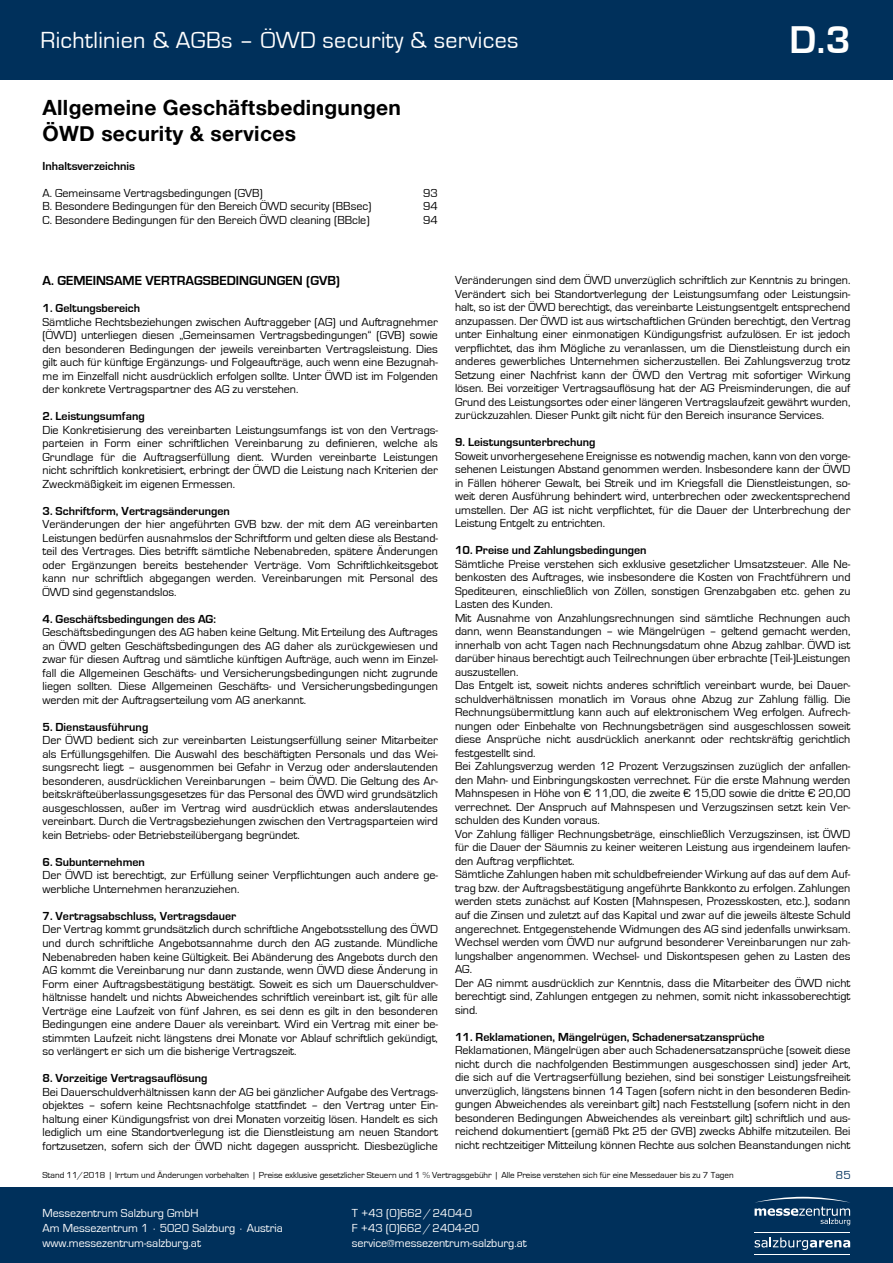
<style>
.page{position:relative;width:893px;height:1263px;background:#fff}
.page>*{position:absolute;margin:0;border:0;box-sizing:border-box;transform-origin:0 0}
.t1{font:700 39.9px "Eurostile";color:#fff}
.t2{font:24px "Eurostile";letter-spacing:.015em;color:#fff}
.t3{font:700 21px/25.5px "Helvetica Neue";letter-spacing:.015em;color:#000}
.t4{font:700 13.5px "Eurostile";color:#000}
.t5{font:12px/13.5px "Eurostile";color:#000;text-align:justify}
.t6{font:700 12px "Eurostile";color:#000}
.t7{font:12px/15px "Eurostile";color:#fff}
.t8{font:12px "Eurostile";color:#00305b}
.t9{font:9px "Eurostile";color:#000}
</style>
<div class="page">
<div style="left:0;top:0;width:893px;height:79px;background:#00305b"></div>
<div style="left:0;top:1187px;width:893px;height:76px;background:#00305b"></div>
<hr style="left:755px;top:1232px;width:95px;height:1px;background:#fff">
<hr style="left:755px;top:1254px;width:95px;height:1px;background:#fff">
<svg style="left:755px;top:1237px;width:95px;height:13px"></svg>
<svg style="left:754px;top:1197px;width:96px;height:28px"></svg>
<h2 class="t2" style="left:40px;top:27px;width:480px">Richtlinien &amp; AGBs – ÖWD security &amp; services</h2>
<h3 class="t3" style="left:43px;top:96px;width:360px">Allgemeine Geschäftsbedingungen<br>ÖWD security &amp; services</h3>
<p class="t6" style="left:43px;top:159px;width:94px">Inhaltsverzeichnis</p>
<p class="t5" style="left:43px;top:186px;width:222px">A. Gemeinsame Vertragsbedingungen (GVB)</p>
<p class="t5" style="left:423px;top:186px;width:16px">93</p>
<p class="t5" style="left:43px;top:200px;width:331px">B. Besondere Bedingungen für den Bereich ÖWD security (BBsec)</p>
<p class="t5" style="left:423px;top:200px;width:16px">94</p>
<p class="t5" style="left:43px;top:213px;width:329px">C. Besondere Bedingungen für den Bereich ÖWD cleaning (BBcle)</p>
<p class="t5" style="left:423px;top:213px;width:16px">94</p>
<h1 class="t1" style="left:789px;top:18px;width:63px">D.3</h1>
<p class="t4" style="left:43px;top:274px;width:299px">A. GEMEINSAME VERTRAGSBEDINGUNGEN (GVB)</p>
<p class="t6" style="left:43px;top:302px;width:99px">1. Geltungsbereich</p>
<p class="t5" style="left:43px;top:315px;width:397px">Sämtliche Rechtsbeziehungen zwischen Auftraggeber (AG) und Auftragnehmer (ÖWD) unterliegen diesen „Gemeinsamen Vertragsbedingungen“ (GVB) sowie den besonderen Bedingungen der jeweils vereinbarten Vertragsleistung. Dies gilt auch für künftige Ergänzungs- und Folgeaufträge, auch wenn eine Bezugnah&shy;me im Einzelfall nicht ausdrücklich erfolgen sollte. Unter ÖWD ist im Folgenden der konkrete Vertragspartner des AG zu verstehen.</p>
<p class="t6" style="left:43px;top:410px;width:104px">2. Leistungsumfang</p>
<p class="t5" style="left:43px;top:423px;width:397px">Die Konkretisierung des vereinbarten Leistungsumfangs ist von den Vertrags&shy;parteien in Form einer schriftlichen Vereinbarung zu definieren, welche als Grundlage für die Auftragserfüllung dient. Wurden vereinbarte Leistungen nicht schriftlich konkretisiert, erbringt der ÖWD die Leistung nach Kriterien der Zweckmäßigkeit im eigenen Ermessen.</p>
<p class="t6" style="left:43px;top:504px;width:189px">3. Schriftform, Vertragsänderungen</p>
<p class="t5" style="left:43px;top:518px;width:397px">Veränderungen der hier angeführten GVB bzw. der mit dem AG vereinbarten Leistungen bedürfen ausnahmslos der Schriftform und gelten diese als Bestand&shy;teil des Vertrages. Dies betrifft sämtliche Nebenabreden, spätere Änderungen oder Ergänzungen bereits bestehender Verträge. Vom Schriftlichkeitsgebot kann nur schriftlich abgegangen werden. Vereinbarungen mit Personal des ÖWD sind gegenstandslos.</p>
<p class="t6" style="left:43px;top:612px;width:175px">4. Geschäftsbedingungen des AG:</p>
<p class="t5" style="left:43px;top:626px;width:397px">Geschäftsbedingungen des AG haben keine Geltung. Mit Erteilung des Auftrages an ÖWD gelten Geschäftsbedingungen des AG daher als zurückgewiesen und zwar für diesen Auftrag und sämtliche künftigen Aufträge, auch wenn im Einzel&shy;fall die Allgemeinen Geschäfts- und Versicherungsbedingungen nicht zugrunde liegen sollten. Diese Allgemeinen Geschäfts- und Versicherungsbedingungen werden mit der Auftragserteilung vom AG anerkannt.</p>
<p class="t6" style="left:43px;top:720px;width:107px">5. Dienstausführung</p>
<p class="t5" style="left:43px;top:734px;width:397px">Der ÖWD bedient sich zur vereinbarten Leistungserfüllung seiner Mitarbeiter als Erfüllungsgehilfen. Die Auswahl des beschäftigten Personals und das Wei&shy;sungsrecht liegt – ausgenommen bei Gefahr in Verzug oder anderslautenden besonderen, ausdrücklichen Vereinbarungen – beim ÖWD. Die Geltung des Ar&shy;beitskräfteüberlassungsgesetzes für das Personal des ÖWD wird grundsätzlich ausgeschlossen, außer im Vertrag wird ausdrücklich etwas anderslautendes vereinbart. Durch die Vertragsbeziehungen zwischen den Vertragsparteien wird kein Betriebs- oder Betriebsteilübergang begründet.</p>
<p class="t6" style="left:43px;top:855px;width:104px">6. Subunternehmen</p>
<p class="t5" style="left:43px;top:869px;width:397px">Der ÖWD ist berechtigt, zur Erfüllung seiner Verpflichtungen auch andere ge&shy;werbliche Unternehmen heranzuziehen.</p>
<p class="t6" style="left:43px;top:909px;width:195px">7. Vertragsabschluss, Vertragsdauer</p>
<p class="t5" style="left:43px;top:923px;width:397px">Der Vertrag kommt grundsätzlich durch schriftliche Angebotsstellung des ÖWD und durch schriftliche Angebotsannahme durch den AG zustande. Mündliche Nebenabreden haben keine Gültigkeit. Bei Abänderung des Angebots durch den AG kommt die Vereinbarung nur dann zustande, wenn ÖWD diese Änderung in Form einer Auftragsbestätigung bestätigt. Soweit es sich um Dauerschuldver&shy;hältnisse handelt und nichts Abweichendes schriftlich vereinbart ist, gilt für alle Verträge eine Laufzeit von fünf Jahren, es sei denn es gilt in den besonderen Bedingungen eine andere Dauer als vereinbart. Wird ein Vertrag mit einer be&shy;stimmten Laufzeit nicht längstens drei Monate vor Ablauf schriftlich gekündigt, so verlängert er sich um die bisherige Vertragszeit.</p>
<p class="t6" style="left:43px;top:1071px;width:167px">8. Vorzeitige Vertragsauflösung</p>
<p class="t5" style="left:43px;top:1085px;width:397px">Bei Dauerschuldverhältnissen kann der AG bei gänzlicher Aufgabe des Vertrags&shy;objektes – sofern keine Rechtsnachfolge stattfindet – den Vertrag unter Ein&shy;haltung einer Kündigungsfrist von drei Monaten vorzeitig lösen. Handelt es sich lediglich um eine Standortverlegung ist die Dienstleistung am neuen Standort fortzusetzen, sofern sich der ÖWD nicht dagegen ausspricht. Diesbezügliche</p>
<p class="t5" style="left:455px;top:274px;width:397px">Veränderungen sind dem ÖWD unverzüglich schriftlich zur Kenntnis zu bringen.<br>Verändert sich bei Standortverlegung der Leistungsumfang oder Leistungsin&shy;halt, so ist der ÖWD berechtigt, das vereinbarte Leistungsentgelt entsprechend anzupassen. Der ÖWD ist aus wirtschaftlichen Gründen berechtigt, den Vertrag unter Einhaltung einer einmonatigen Kündigungsfrist aufzulösen. Er ist jedoch verpflichtet, das ihm Mögliche zu veranlassen, um die Dienstleistung durch ein anderes gewerbliches Unternehmen sicherzustellen. Bei Zahlungsverzug trotz Setzung einer Nachfrist kann der ÖWD den Vertrag mit sofortiger Wirkung lösen. Bei vorzeitiger Vertragsauflösung hat der AG Preisminderungen, die auf Grund des Leistungsortes oder einer längeren Vertragslaufzeit gewährt wurden, zurückzuzahlen. Dieser Punkt gilt nicht für den Bereich insurance Services.</p>
<p class="t6" style="left:455px;top:436px;width:142px">9. Leistungsunterbrechung</p>
<p class="t5" style="left:455px;top:449px;width:397px">Soweit unvorhergesehene Ereignisse es notwendig machen, kann von den vorge&shy;sehenen Leistungen Abstand genommen werden. Insbesondere kann der ÖWD in Fällen höherer Gewalt, bei Streik und im Kriegsfall die Dienstleistungen, so&shy;weit deren Ausführung behindert wird, unterbrechen oder zweckentsprechend umstellen. Der AG ist nicht verpflichtet, für die Dauer der Unterbrechung der Leistung Entgelt zu entrichten.</p>
<p class="t6" style="left:455px;top:544px;width:193px">10. Preise und Zahlungsbedingungen</p>
<p class="t5" style="left:455px;top:557px;width:397px;text-align:left">Sämtliche Preise verstehen sich exklusive gesetzlicher Umsatzsteuer. Alle Ne&shy;benkosten des Auftrages, wie insbesondere die Kosten von Frachtführern und Spediteuren, einschließlich von Zöllen, sonstigen Grenzabgaben etc. gehen zu Lasten des Kunden.<br>Mit Ausnahme von Anzahlungsrechnungen sind sämtliche Rechnungen auch dann, wenn Beanstandungen – wie Mängelrügen – geltend gemacht werden, innerhalb von acht Tagen nach Rechnungsdatum ohne Abzug zahlbar. ÖWD ist darüber hinaus berechtigt auch Teilrechnungen über erbrachte (Teil-)Leistungen auszustellen.<br>Das Entgelt ist, soweit nichts anderes schriftlich vereinbart wurde, bei Dauer&shy;schuldverhältnissen monatlich im Voraus ohne Abzug zur Zahlung fällig. Die Rechnungsübermittlung kann auch auf elektronischem Weg erfolgen. Aufrech&shy;nungen oder Einbehalte von Rechnungsbeträgen sind ausgeschlossen soweit diese Ansprüche nicht ausdrücklich anerkannt oder rechtskräftig gerichtlich festgestellt sind.<br>Bei Zahlungsverzug werden 12 Prozent Verzugszinsen zuzüglich der anfallen&shy;den Mahn- und Einbringungskosten verrechnet. Für die erste Mahnung werden Mahnspesen in Höhe von € 11,00, die zweite € 15,00 sowie die dritte € 20,00 verrechnet. Der Anspruch auf Mahnspesen und Verzugszinsen setzt kein Ver&shy;schulden des Kunden voraus.<br>Vor Zahlung fälliger Rechnungsbeträge, einschließlich Verzugszinsen, ist ÖWD für die Dauer der Säumnis zu keiner weiteren Leistung aus irgendeinem laufen&shy;den Auftrag verpflichtet.<br>Sämtliche Zahlungen haben mit schuldbefreiender Wirkung auf das auf dem Auf&shy;trag bzw. der Auftragsbestätigung angeführte Bankkonto zu erfolgen. Zahlungen werden stets zunächst auf Kosten (Mahnspesen, Prozesskosten, etc.), sodann auf die Zinsen und zuletzt auf das Kapital und zwar auf die jeweils älteste Schuld angerechnet. Entgegenstehende Widmungen des AG sind jedenfalls unwirksam.<br>Wechsel werden vom ÖWD nur aufgrund besonderer Vereinbarungen nur zah&shy;lungshalber angenommen. Wechsel- und Diskontspesen gehen zu Lasten des AG.<br>Der AG nimmt ausdrücklich zur Kenntnis, dass die Mitarbeiter des ÖWD nicht berechtigt sind, Zahlungen entgegen zu nehmen, somit nicht inkassoberechtigt sind.</p>
<p class="t6" style="left:455px;top:1030px;width:311px">11. Reklamationen, Mängelrügen, Schadenersatzansprüche</p>
<p class="t5" style="left:455px;top:1043px;width:397px">Reklamationen, Mängelrügen aber auch Schadenersatzansprüche (soweit diese nicht durch die nachfolgenden Bestimmungen ausgeschossen sind) jeder Art, die sich auf die Vertragserfüllung beziehen, sind bei sonstiger Leistungsfreiheit unverzüglich, längstens binnen 14 Tagen (sofern nicht in den besonderen Bedin&shy;gungen Abweichendes als vereinbart gilt) nach Feststellung (sofern nicht in den besonderen Bedingungen Abweichendes als vereinbart gilt) schriftlich und aus&shy;reichend dokumentiert (gemäß Pkt 25 der GVB) zwecks Abhilfe mitzuteilen. Bei nicht rechtzeitiger Mitteilung können Rechte aus solchen Beanstandungen nicht</p>
<p class="t9" style="left:43px;top:1170px;width:693px">Stand 11/2018 | Irrtum und Änderungen vorbehalten | Preise exklusive gesetzlicher Steuern und 1 % Vertragsgebühr | Alle Preise verstehen sich für eine Messedauer bis zu 7 Tagen</p>
<p class="t7" style="left:42px;top:1206px;width:242px">Messezentrum Salzburg GmbH<br>Am Messezentrum 1 ∙ 5020 Salzburg ∙ Austria www.messezentrum-salzburg.at</p>
<p class="t7" style="left:352px;top:1206px;width:176px">T +43 (0)662/2404-0<br>F +43 (0)662/2404-20 service@messezentrum-salzburg.at</p>
<p class="t8" style="left:836px;top:1168px;width:16px">85</p>
</div>
